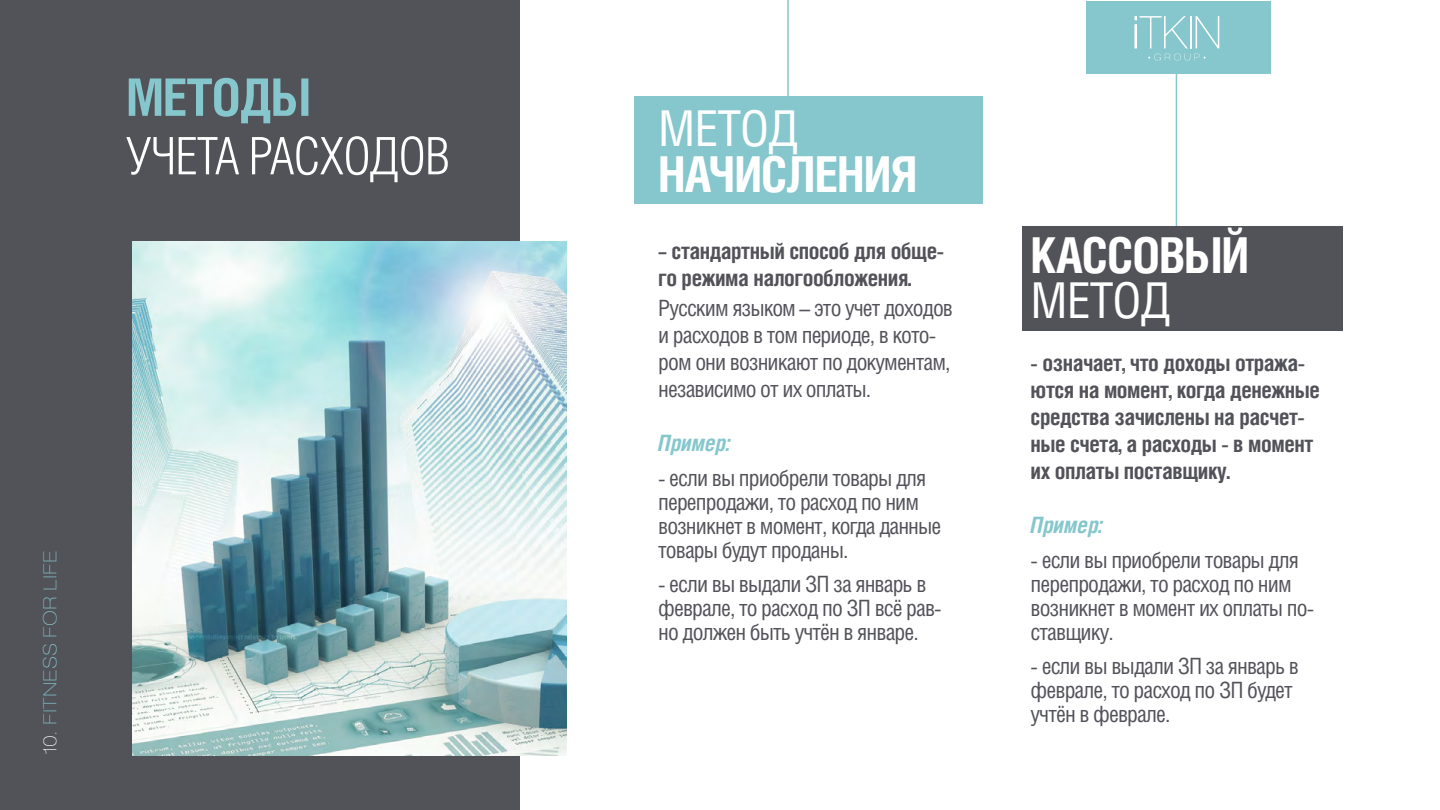
<style>
.page{position:relative;width:1440px;height:810px;background:#fff}
.page>*{position:absolute;margin:0;border:0;box-sizing:border-box;transform-origin:0 0}
.t1{font:300 51.75px "Helios Cond";letter-spacing:-.02em;color:#fff}
.t2{font:700 51.75px "Helios Cond C";letter-spacing:-.02em;color:#85c7cc}
.t3{font:700 49.5px "Helios Cond C";letter-spacing:-.02em;color:#fff}
.t4{font:49.5px "Helios Cond C";letter-spacing:-.02em;color:#fff}
.t5{font:22.5px/24px "Helios Cond C";letter-spacing:-.04em;color:#525259}
.t6{font:700 22.5px/27px "Helios Cond C";letter-spacing:-.02em;color:#525259}
.t7{font:italic 700 22.5px "Helios Cond C";color:#85c7cc}
.t8{font:100 18px "Helios Ext";color:#85c7cc}
.s1{color:#fff}
</style>
<div class="page">
<hr style="left:1176px;top:72px;width:1px;height:259px;background:#85c7cc">
<div style="left:634px;top:97px;width:348px;height:107px;background:#85c7cc"></div>
<div style="left:1022px;top:226px;width:320px;height:105px;background:#525259"></div>
<div style="left:0;top:0;width:520px;height:810px;background:#525259"></div>
<img style="left:132px;top:241px;width:434px;height:514px">
<hr style="left:787px;top:0;width:2px;height:97px;background:#85c7cc">
<div style="left:1087px;top:1px;width:184px;height:73px;background:#85c7cc"></div>
<svg style="left:1134px;top:16px;width:54px;height:32px"></svg>
<hr style="left:1190px;top:16px;width:2px;height:32px;background:#fff">
<svg style="left:1196px;top:16px;width:23px;height:32px"></svg>
<svg style="left:1148px;top:54px;width:58px;height:6px"></svg>
<h1 class="t2" style="left:126px;top:66px;width:186px">МЕТОДЫ</h1>
<h1 class="t1" style="left:126px;top:127px;width:326px">УЧЕТА РАСХОДОВ</h1>
<p class="t8" style="left:38px;top:755px;width:206px;rotate:-90deg"><span class="s1">10.</span> FITNESS FOR LIFE</p>
<h2 class="t4" style="left:658px;top:98px;width:141px">МЕТОД</h2>
<h2 class="t3" style="left:658px;top:145px;width:261px">НАЧИСЛЕНИЯ</h2>
<p class="t6" style="left:658px;top:237px;width:287px">– стандартный способ для обще&shy;го режима налогообложения.</p>
<p class="t5" style="left:658px;top:294px;width:296px;line-height:27px">Русским языком – это учет доходов и расходов в том периоде, в кото&shy;ром они возникают по документам, независимо от их оплаты.</p>
<p class="t7" style="left:658px;top:430px;width:74px">Пример:</p>
<p class="t5" style="left:658px;top:465px;width:285px">- если вы приобрели товары для перепродажи, то расход по ним возникнет в момент, когда данные товары будут проданы.</p>
<p class="t5" style="left:658px;top:572px;width:285px">- если вы выдали ЗП за январь в феврале, то расход по ЗП всё рав&shy;но должен быть учтён в январе.</p>
<h2 class="t3" style="left:1031px;top:226px;width:220px">КАССОВЫЙ</h2>
<h2 class="t4" style="left:1031px;top:271px;width:141px">МЕТОД</h2>
<p class="t6" style="left:1031px;top:349px;width:291px">- означает, что доходы отража&shy;ются на момент, когда денежные средства зачислены на расчет&shy;ные счета, а расходы - в момент их оплаты поставщику.</p>
<p class="t7" style="left:1031px;top:512px;width:74px">Пример:</p>
<p class="t5" style="left:1031px;top:547px;width:285px">- если вы приобрели товары для перепродажи, то расход по ним возникнет в момент их оплаты по&shy;ставщику.</p>
<p class="t5" style="left:1031px;top:654px;width:270px">- если вы выдали ЗП за январь в феврале, то расход по ЗП будет учтён в феврале.</p>
</div>
